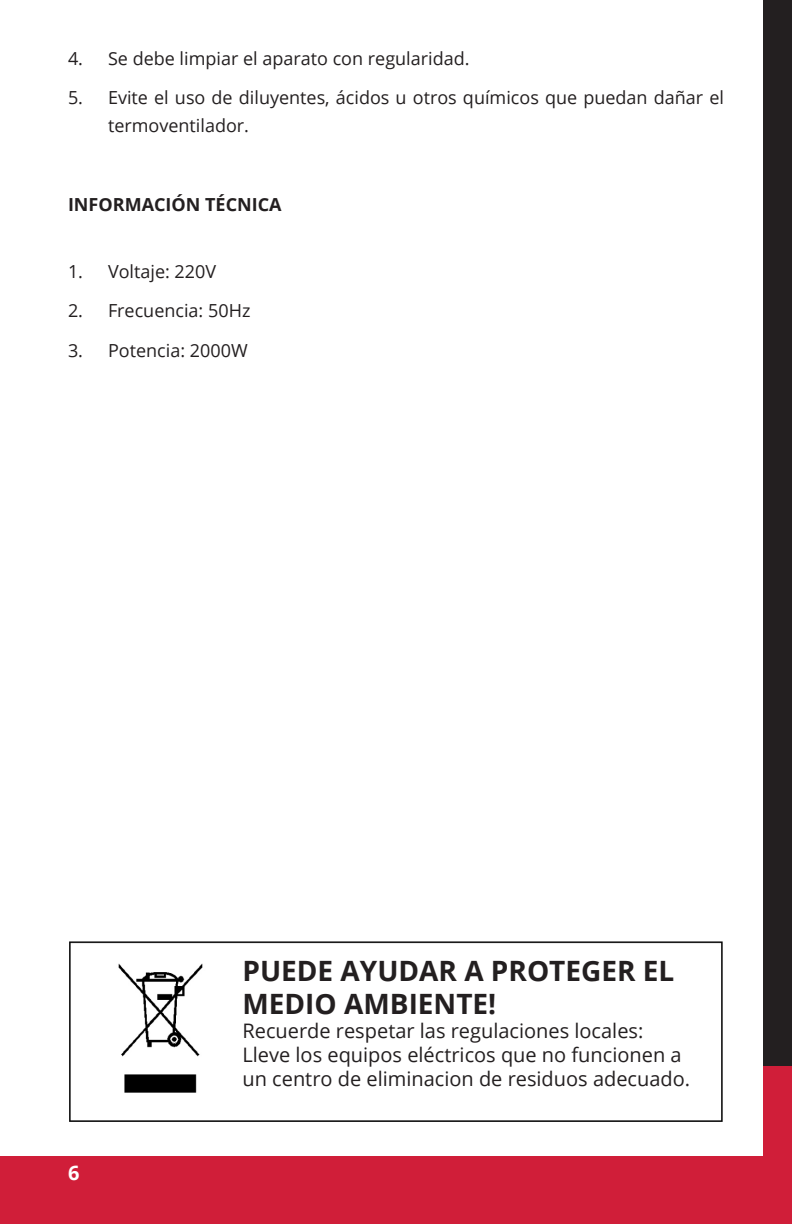
<style>
.page{position:relative;width:792px;height:1224px;background:#fff}
.page>*{position:absolute;margin:0;border:0;box-sizing:border-box;transform-origin:0 0}
.t1{font:700 28px/33.6px "Open Sans";color:#231f20}
.t2{font:20px/24px "Open Sans";color:#231f20}
.t3{font:700 20px "Open Sans";color:#fff}
.t4{font:18px/28px "Open Sans";color:#231f20}
.t5{font:700 18px "Open Sans";color:#231f20}
</style>
<div class="page">
<div style="left:764px;top:0;width:28px;height:1224px;background:#231f20"></div>
<div style="left:764px;top:1066px;width:28px;height:158px;background:#d01e39"></div>
<div style="left:0;top:1156px;width:792px;height:68px;background:#d01e39"></div>
<img style="left:69px;top:942px;width:654px;height:180px">
<div style="left:237px;top:951px;width:465px;height:162px;background:#fff"></div>
<p class="t4" style="left:68px;top:44px;width:403px">4. Se debe limpiar el aparato con regularidad.</p>
<p class="t4" style="left:108px;top:83px;width:617px;text-indent:-40px">5. Evite el uso de diluyentes, ácidos u otros químicos que puedan dañar el termoventilador.</p>
<p class="t5" style="left:68px;top:192px;width:215px">INFORMACIÓN TÉCNICA</p>
<p class="t4" style="left:68px;top:257px;width:150px">1. Voltaje: 220V</p>
<p class="t4" style="left:68px;top:296px;width:184px">2. Frecuencia: 50Hz</p>
<p class="t4" style="left:68px;top:336px;width:181px">3. Potencia: 2000W</p>
<p class="t3" style="left:68px;top:1159px;width:13px">6</p>
<p class="t1" style="left:243px;top:953px;width:433px">PUEDE AYUDAR A PROTEGER EL<br>MEDIO AMBIENTE!</p>
<p class="t2" style="left:243px;top:1018px;width:402px">Recuerde respetar las regulaciones locales:</p>
<p class="t2" style="left:243px;top:1042px;width:449px">Lleve los equipos eléctricos que no funcionen a un centro de eliminacion de residuos adecuado.</p>
</div>
